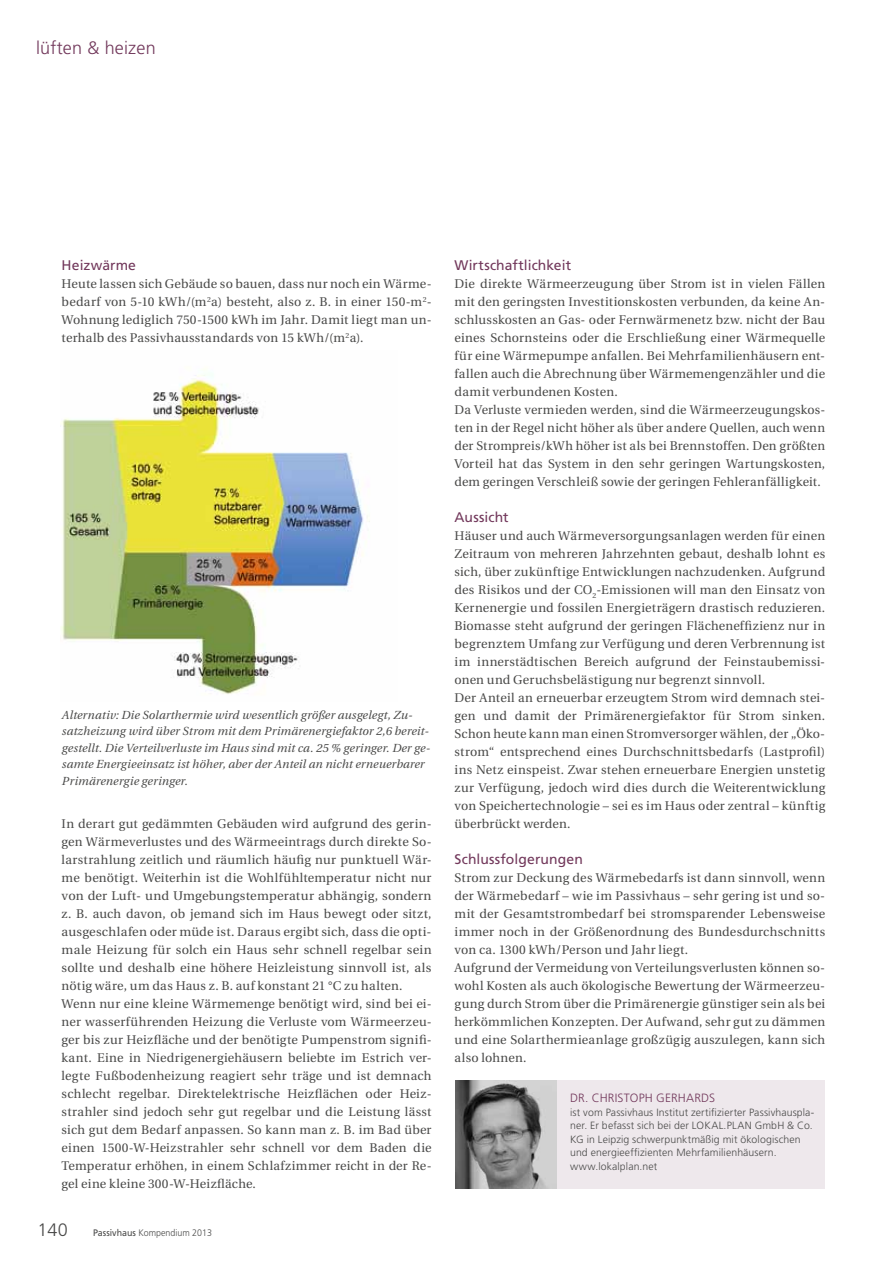
<style>
.page{position:relative;width:893px;height:1263px;background:#fff}
.page>*{position:absolute;margin:0;border:0;box-sizing:border-box;transform-origin:0 0}
.t1{font:300 18px "Frutiger";letter-spacing:.01em;color:#72385b}
.t2{font:300 18px "Frutiger";color:#4a4a49}
.t3{font:13.95px "Frutiger";letter-spacing:.005em;color:#72385b}
.t4{font:12.6px/18px "Utopia";letter-spacing:.015em;color:#4a4a49}
.t5{font:300 12px "Frutiger";color:#72385b}
.t6{font:italic 11.7px/16.5px "Utopia";letter-spacing:.01em;color:#4a4a49}
.t7{font:300 10.5px/13.5px "Frutiger";letter-spacing:.01em;color:#4a4a49}
.t8{font:300 9.45px "Frutiger";color:#4a4a49;scale:.94 1}
.s1{font-weight:400}
</style>
<div class="page">
<div style="left:455px;top:1080px;width:370px;height:108px;background:#eee8ec"></div>
<img style="left:455px;top:1080px;width:102px;height:108px">
<img style="left:61px;top:375px;width:309px;height:319px">
<h1 class="t1" style="left:36px;top:38px;width:121px">lüften &amp; heizen</h1>
<p class="t3" style="left:62px;top:257px;width:76px">Heizwärme</p>
<p class="t4" style="left:62px;top:275px;width:371px;text-align:justify">Heute lassen sich Gebäude so bauen, dass nur noch ein Wärme&shy;bedarf von 5-10 kWh/(m<sup>2</sup>a) besteht, also z. B. in einer 150-m<sup>2</sup>- Wohnung lediglich 750-1500 kWh im Jahr. Damit liegt man un&shy;terhalb des Passivhausstandards von 15 kWh/(m<sup>2</sup>a).</p>
<p class="t6" style="left:62px;top:706px;width:370px">Alternativ: Die Solarthermie wird wesentlich größer ausgelegt, Zu&shy;satzheizung wird über Strom mit dem Primärenergiefaktor 2,6 bereit&shy;gestellt. Die Verteilverluste im Haus sind mit ca. 25 % geringer. Der ge&shy;samte Energieeinsatz ist höher, aber der Anteil an nicht erneuerbarer Primärenergie geringer.</p>
<p class="t4" style="left:62px;top:815px;width:371px">In derart gut gedämmten Gebäuden wird aufgrund des gerin&shy;gen Wärmeverlustes und des Wärmeeintrags durch direkte So&shy;larstrahlung zeitlich und räumlich häufig nur punktuell Wär&shy;me benötigt. Weiterhin ist die Wohlfühltemperatur nicht nur von der Luft- und Umgebungstemperatur abhängig, sondern z. B. auch davon, ob jemand sich im Haus bewegt oder sitzt, ausgeschlafen oder müde ist. Daraus ergibt sich, dass die opti&shy;male Heizung für solch ein Haus sehr schnell regelbar sein sollte und deshalb eine höhere Heizleistung sinnvoll ist, als nötig wäre, um das Haus z. B. auf konstant 21 °C zu halten.<br>Wenn nur eine kleine Wärmemenge benötigt wird, sind bei ei&shy;ner wasserführenden Heizung die Verluste vom Wärmeerzeu&shy;ger bis zur Heizfläche und der benötigte Pumpenstrom signifi&shy;kant. Eine in Niedrigenergiehäusern beliebte im Estrich ver&shy;legte Fußbodenheizung reagiert sehr träge und ist demnach schlecht regelbar. Direktelektrische Heizflächen oder Heiz&shy;strahler sind jedoch sehr gut regelbar und die Leistung lässt sich gut dem Bedarf anpassen. So kann man z. B. im Bad über einen 1500-W-Heizstrahler sehr schnell vor dem Baden die Temperatur erhöhen, in einem Schlafzimmer reicht in der Re&shy;gel eine kleine 300-W-Heizfläche.</p>
<h1 class="t2" style="left:37px;top:1219px;width:32px">140</h1>
<p class="t8" style="left:93px;top:1227px;width:128px"><span class="s1">Passivhaus</span> Kompendium 2013</p>
<p class="t3" style="left:455px;top:257px;width:118px">Wirtschaftlichkeit</p>
<p class="t4" style="left:455px;top:275px;width:372px">Die direkte Wärmeerzeugung über Strom ist in vielen Fällen mit den geringsten Investitionskosten verbunden, da keine An&shy;schlusskosten an Gas- oder Fernwärmenetz bzw. nicht der Bau eines Schornsteins oder die Erschließung einer Wärmequelle für eine Wärmepumpe anfallen. Bei Mehrfamilienhäusern ent&shy;fallen auch die Abrechnung über Wärmemengenzähler und die damit verbundenen Kosten.<br>Da Verluste vermieden werden, sind die Wärmeerzeugungskos&shy;ten in der Regel nicht höher als über andere Quellen, auch wenn der Strompreis/kWh höher ist als bei Brennstoffen. Den größten Vorteil hat das System in den sehr geringen Wartungskosten, dem geringen Verschleiß sowie der geringen Fehleranfälligkeit.</p>
<p class="t3" style="left:455px;top:509px;width:56px">Aussicht</p>
<p class="t4" style="left:455px;top:527px;width:372px">Häuser und auch Wärmeversorgungsanlagen werden für einen Zeitraum von mehreren Jahrzehnten gebaut, deshalb lohnt es sich, über zukünftige Entwicklungen nachzudenken. Aufgrund des Risikos und der CO<sub>2</sub>-Emissionen will man den Einsatz von Kernenergie und fossilen Energieträgern drastisch reduzieren.<br>Biomasse steht aufgrund der geringen Flächeneffizienz nur in begrenztem Umfang zur Verfügung und deren Verbrennung ist im innerstädtischen Bereich aufgrund der Feinstaubemissi&shy;onen und Geruchsbelästigung nur begrenzt sinnvoll.<br>Der Anteil an erneuerbar erzeugtem Strom wird demnach stei&shy;gen und damit der Primärenergiefaktor für Strom sinken.<br>Schon heute kann man einen Stromversorger wählen, der „Öko&shy;strom“ entsprechend eines Durchschnittsbedarfs (Lastprofil) ins Netz einspeist. Zwar stehen erneuerbare Energien unstetig zur Verfügung, jedoch wird dies durch die Weiterentwicklung von Speichertechnologie – sei es im Haus oder zentral – künftig überbrückt werden.</p>
<p class="t3" style="left:455px;top:851px;width:130px">Schlussfolgerungen</p>
<p class="t4" style="left:455px;top:869px;width:372px">Strom zur Deckung des Wärmebedarfs ist dann sinnvoll, wenn der Wärmebedarf – wie im Passivhaus – sehr gering ist und so&shy;mit der Gesamtstrombedarf bei stromsparender Lebensweise immer noch in der Größenordnung des Bundesdurchschnitts von ca. 1300 kWh/Person und Jahr liegt.<br>Aufgrund der Vermeidung von Verteilungsverlusten können so&shy;wohl Kosten als auch ökologische Bewertung der Wärmeerzeu&shy;gung durch Strom über die Primärenergie günstiger sein als bei herkömmlichen Konzepten. Der Aufwand, sehr gut zu dämmen und eine Solarthermieanlage großzügig auszulegen, kann sich also lohnen.</p>
<p class="t5" style="left:570px;top:1091px;width:37px">Dr. Christoph</p>
<p class="t5" style="left:656px;top:1091px;width:17px">Gerhards</p>
<p class="t7" style="left:570px;top:1105px;width:246px">ist vom Passivhaus Institut zertifizierter Passivhauspla&shy;ner. Er befasst sich bei der LOKAL.PLAN GmbH &amp; Co.<br>KG in Leipzig schwerpunktmäßig mit ökologischen und energieeffizienten Mehrfamilienhäusern. www.lokalplan.net  </p>
</div>
